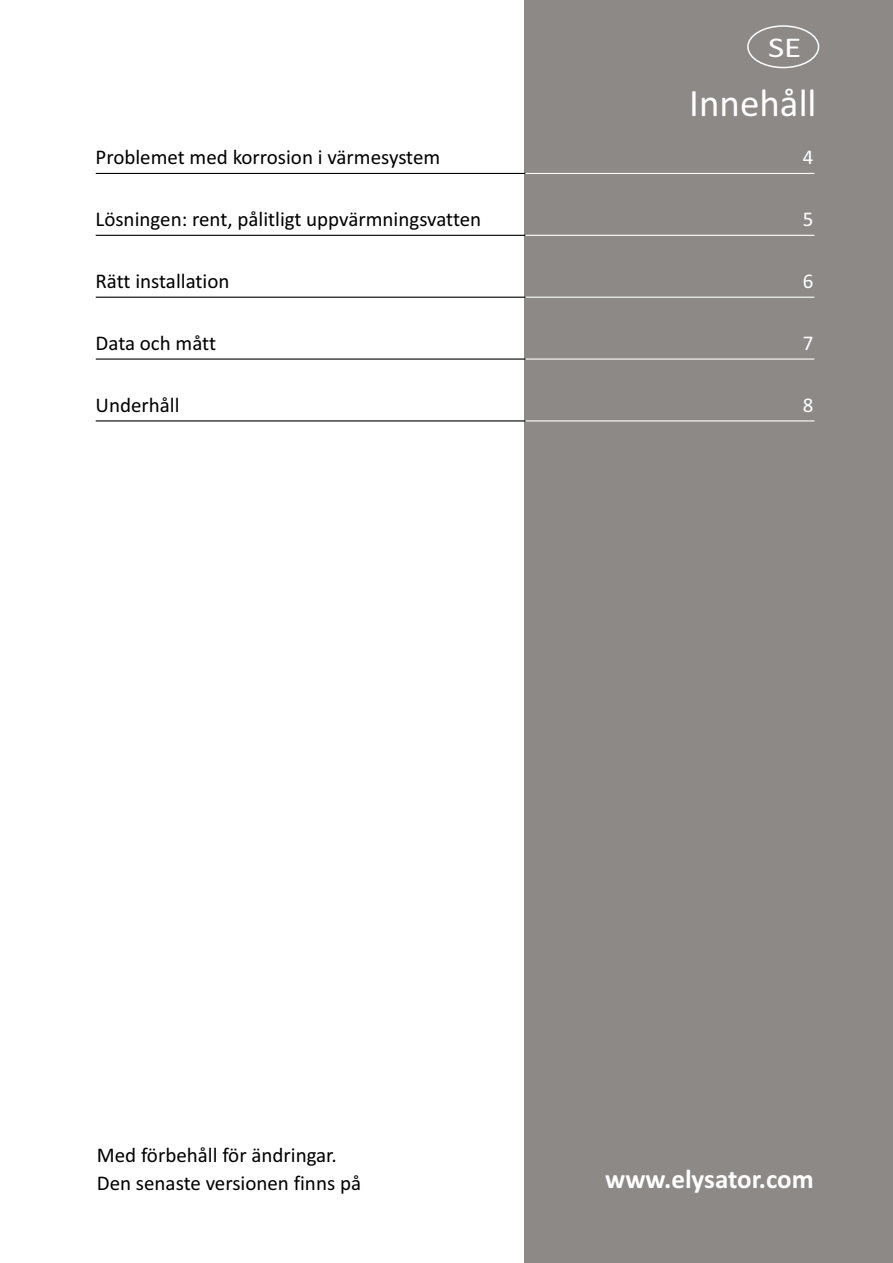
<style>
.page{position:relative;width:893px;height:1263px;background:#fff}
.page>*{position:absolute;margin:0;border:0;box-sizing:border-box;transform-origin:0 0}
.t1{font:39px "Calibri";color:#fefefe}
.t2{font:28.8px "Calibri";color:#fefefe;scale:1.22 1}
.t3{font:700 27px "Calibri";color:#fefefe}
.t4{font:21px/28.2px "Calibri";color:#000}
.t5{font:21px "Calibri";color:#fefefe}
</style>
<div class="page">
<div style="left:524px;top:0;width:369px;height:1263px;background:#8c8987"></div>
<hr style="left:96px;top:173px;width:430px;height:1px;background:#000">
<hr style="left:525px;top:173px;width:289px;height:1px;background:#fefefe">
<hr style="left:96px;top:235px;width:430px;height:1px;background:#000">
<hr style="left:525px;top:235px;width:289px;height:1px;background:#fefefe">
<hr style="left:96px;top:297px;width:430px;height:1px;background:#000">
<hr style="left:525px;top:297px;width:289px;height:1px;background:#fefefe">
<hr style="left:96px;top:358px;width:430px;height:2px;background:#000">
<hr style="left:525px;top:358px;width:289px;height:2px;background:#fefefe">
<hr style="left:96px;top:420px;width:430px;height:1px;background:#000">
<hr style="left:525px;top:420px;width:289px;height:1px;background:#fefefe">
<div style="left:747px;top:25px;width:72px;height:43px;border:2px solid #fefefe;border-radius:50%"></div>
<h2 class="t2" style="left:768px;top:36px;width:29px">SE</h2>
<p class="t4" style="left:96px;top:145px;width:346px">Problemet med korrosion i värmesystem</p>
<h1 class="t1" style="left:689px;top:86px;width:129px">Innehåll</h1>
<p class="t5" style="left:803px;top:149px;width:12px">4</p>
<p class="t4" style="left:96px;top:207px;width:387px">Lösningen: rent, pålitligt uppvärmningsvatten</p>
<p class="t5" style="left:803px;top:210px;width:12px">5</p>
<p class="t4" style="left:96px;top:269px;width:135px">Rätt installation</p>
<p class="t5" style="left:803px;top:272px;width:12px">6</p>
<p class="t4" style="left:96px;top:331px;width:122px">Data och mått</p>
<p class="t5" style="left:803px;top:334px;width:12px">7</p>
<p class="t4" style="left:96px;top:392px;width:86px">Underhåll</p>
<p class="t5" style="left:803px;top:396px;width:12px">8</p>
<p class="t4" style="left:97px;top:1142px;width:266px">Med förbehåll för ändringar.<br>Den senaste versionen finns på</p>
<p class="t3" style="left:605px;top:1168px;width:210px">www.elysator.com</p>
</div>
